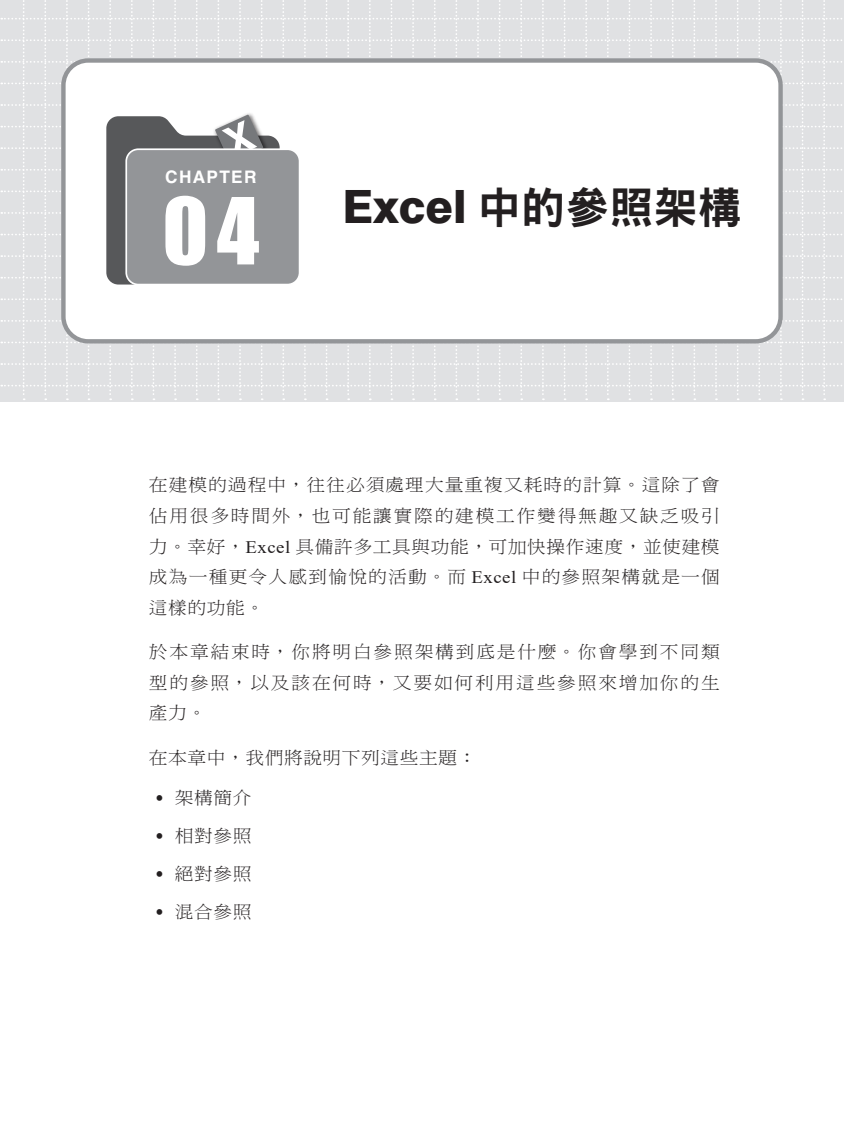
<style>
.page{position:relative;width:844px;height:1141px;background:#fff}
.page>*{position:absolute;margin:0;border:0;box-sizing:border-box;transform-origin:0 0}
.第X章{font:85.4px "Impact";color:#fff}
.章名{font:43.75px "DF Hei Std W9";letter-spacing:.005em;color:#231f20}
.內文{font:17.5px/30.6px "DF Ming Std W3";letter-spacing:.065em;color:#231f20;text-align:justify;scale:1.07 1}
.內文-2{font:17.5px "DF Ming Std W3";letter-spacing:.03em;color:#231f20;scale:1.07 1}
.t1{font:700 17.32px "Helvetica LT Std";letter-spacing:.075em;color:#fff}
.s1{font-family:"Swiss 721 BT";font-weight:800;font-size:46.02px}
.s2{font-family:"Times New Roman"}
</style>
<div class="page">
<svg style="left:0;top:0;width:844px;height:400px"></svg>
<p class="t1" style="left:165px;top:167px;width:93px">CHAPTER</p>
<p class="第X章" style="left:162px;top:165px;width:98px">04</p>
<p class="章名" style="left:342px;top:184px;width:400px"><span class="s1">Excel</span> 中的參照架構</p>
<p class="內文" style="left:149px;top:469px;width:535px">在建模的過程中，往往必須處理大量重複又耗時的計算。這除了會佔用很多時間外，也可能讓實際的建模工作變得無趣又缺乏吸引力。幸好，<span class="s2">Excel</span> 具備許多工具與功能，可加快操作速度，並使建模成為一種更令人感到愉悅的活動。而 <span class="s2">Excel</span> 中的參照架構就是一個這樣的功能。</p>
<p class="內文" style="left:149px;top:636px;width:535px">於本章結束時，你將明白參照架構到底是什麼。你會學到不同類型的參照，以及該在何時，又要如何利用這些參照來增加你的生產力。</p>
<p class="內文-2" style="left:149px;top:748px;width:307px">在本章中，我們將說明下列這些主題：</p>
<p class="內文" style="left:175px;top:782px;width:73px">架構簡介</p>
<p class="內文" style="left:175px;top:820px;width:73px">相對參照</p>
<p class="內文" style="left:175px;top:858px;width:73px">絕對參照</p>
<p class="內文" style="left:175px;top:896px;width:73px">混合參照</p>
</div>
